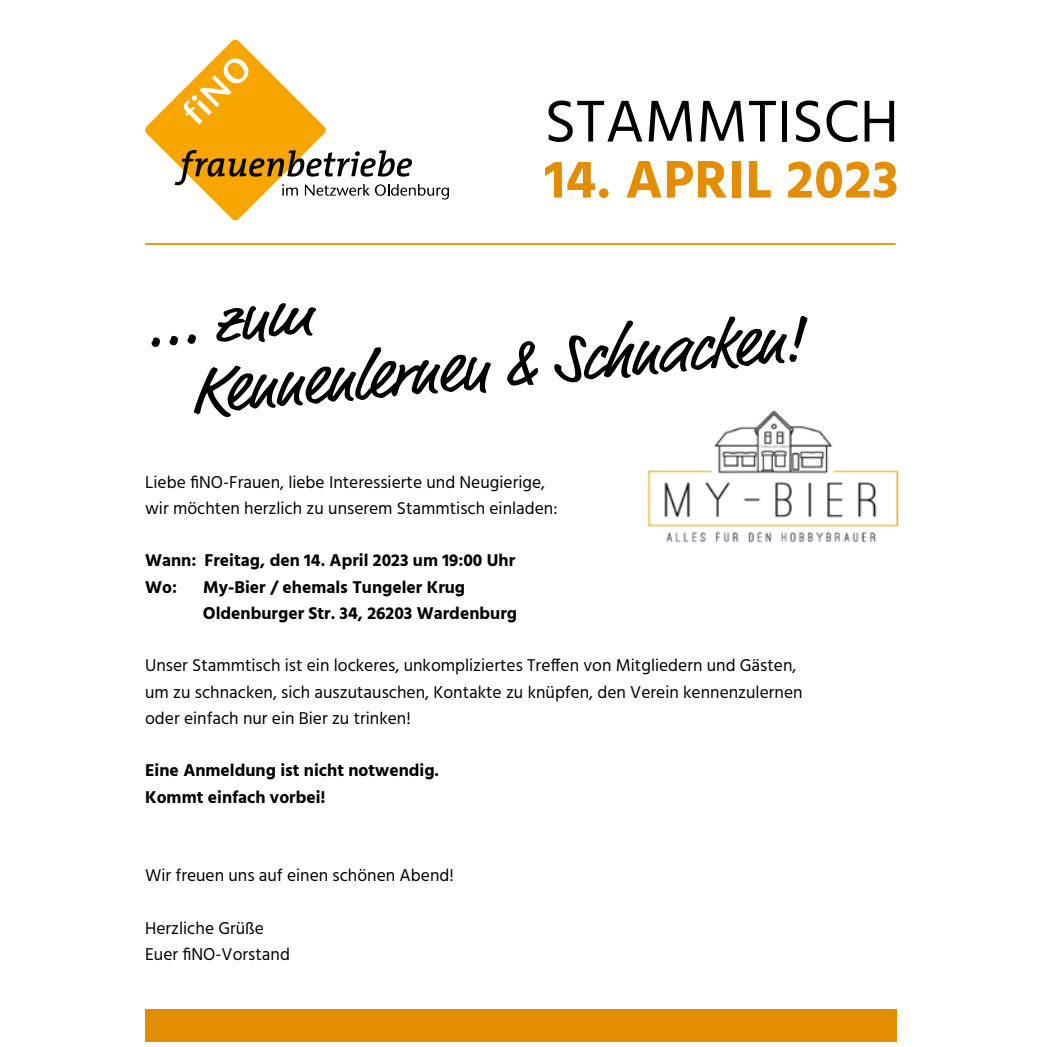
<style>
.page{position:relative;width:1042px;height:1047px;background:#fff}
.page>*{position:absolute;margin:0;border:0;box-sizing:border-box;transform-origin:0 0}
.t1{font:68.25px/70px "Market Pro";color:#000}
.t2{font:60.38px "Hind";color:#000}
.t3{font:700 54.25px "Hind";letter-spacing:.01em;color:#e38d00}
.t4{font:17.5px/26.2px "Hind";color:#000}
.t5{font:700 17.5px/26.2px "Hind";color:#000}
</style>
<div class="page">
<div style="left:145px;top:1010px;width:752px;height:32px;background:#e38d00"></div>
<svg style="left:145px;top:40px;width:304px;height:180px"></svg>
<hr style="left:145px;top:243px;width:750px;height:2px;background:#e38d00">
<img style="left:647px;top:410px;width:253px;height:133px">
<h2 class="t2" style="left:544px;top:81px;width:356px">STAMMTISCH</h2>
<h3 class="t3" style="left:544px;top:147px;width:355px">14. APRIL 2023</h3>
<h1 class="t1" style="left:180px;top:290px;width:616px;text-indent:-40px;rotate:-5deg">... zum<br>Kennenlerneu &amp; Schnacken!</h1>
<p class="t4" style="left:145px;top:469px;width:414px">Liebe fiNO-Frauen, liebe Interessierte und Neugierige, wir möchten herzlich zu unserem Stammtisch einladen:</p>
<p class="t5" style="left:145px;top:547px;width:372px">Wann: Freitag, den 14. April 2023 um 19:00 Uhr<br>Wo:</p>
<p class="t5" style="left:203px;top:573px;width:316px">My-Bier / ehemals Tungeler Krug<br>Oldenburger Str. 34, 26203 Wardenburg</p>
<p class="t4" style="left:145px;top:653px;width:659px">Unser Stammtisch ist ein lockeres, unkompliziertes Treffen von Mitgliedern und Gästen, um zu schnacken, sich auszutauschen, Kontakte zu knüpfen, den Verein kennenzulernen oder einfach nur ein Bier zu trinken!</p>
<p class="t5" style="left:145px;top:757px;width:295px">Eine Anmeldung ist nicht notwendig.<br>Kommt einfach vorbei!</p>
<p class="t4" style="left:145px;top:863px;width:310px">Wir freuen uns auf einen schönen Abend!</p>
<p class="t4" style="left:145px;top:916px;width:146px">Herzliche Grüße<br>Euer fiNO-Vorstand</p>
</div>
